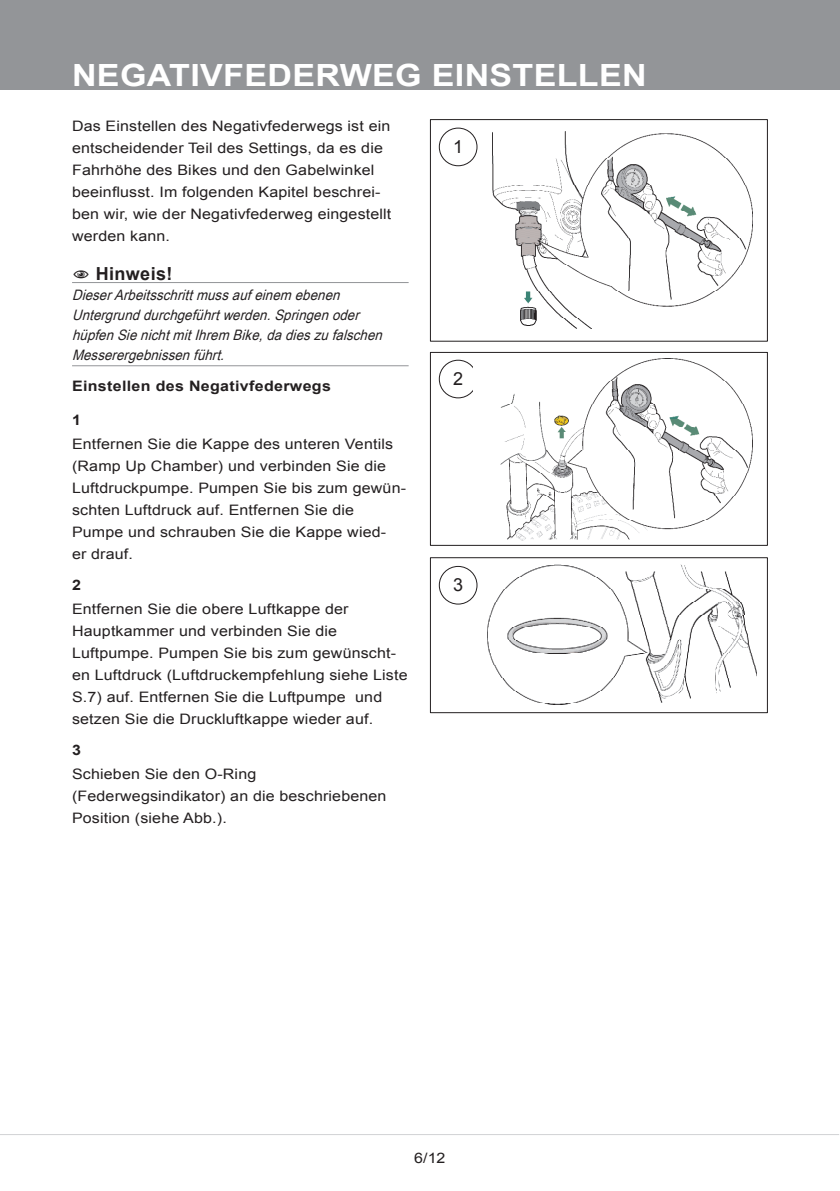
<style>
.page{position:relative;width:840px;height:1191px;background:#fff}
.page>*{position:absolute;margin:0;border:0;box-sizing:border-box;transform-origin:0 0}
.t1{font:700 30.6px "Arial";letter-spacing:.01em;color:#fff;scale:1.11 1}
.t2{font:700 18px "Arial";color:#231f20}
.t3{font:18px "Arial";color:#231f20}
.t4{font:14.4px/22px "Arial";letter-spacing:.01em;color:#231f20;scale:1.11 1}
.t5{font:italic 14.4px/20px "Arial Narrow";color:#231f20;scale:1.11 1}
.t6{font:700 14.4px "Arial";letter-spacing:.02em;color:#231f20;scale:1.11 1}
</style>
<div class="page">
<div style="left:0;top:0;width:839px;height:90px;background:#939598"></div>
<hr style="left:0;top:1134px;width:838px;height:1px;background:#d1d2d4">
<hr style="left:72px;top:282px;width:336px;height:1px;background:#939598">
<hr style="left:72px;top:365px;width:336px;height:1px;background:#939598">
<div style="left:429px;top:119px;width:338px;height:223px;border:1px solid #231f20"></div>
<div style="left:429px;top:352px;width:338px;height:194px;border:1px solid #231f20"></div>
<div style="left:429px;top:557px;width:338px;height:156px;border:1px solid #231f20"></div>
<div style="left:438px;top:128px;width:39px;height:38px;border:1px solid #231f20;border-radius:50%"></div>
<div style="left:438px;top:566px;width:39px;height:38px;border:1px solid #231f20;border-radius:50%"></div>
<div style="left:438px;top:360px;width:39px;height:38px;border:1px solid #231f20;border-radius:50%"></div>
<img style="left:492px;top:132px;width:260px;height:196px">
<img style="left:473px;top:358px;width:279px;height:182px">
<img style="left:487px;top:564px;width:269px;height:141px">
<h1 class="t1" style="left:72px;top:55px;width:519px">NEGATIVFEDERWEG EINSTELLEN</h1>
<p class="t4" style="left:72px;top:115px;width:289px">Das Einstellen des Negativfederwegs ist ein entscheidender Teil des Settings, da es die Fahrhöhe des Bikes und den Gabelwinkel beeinflusst. Im folgenden Kapitel beschrei&shy;ben wir, wie der Negativfederweg eingestellt werden kann.</p>
<p class="t2" style="left:109px;top:261px;width:39px">Hinweis!</p>
<p class="t5" style="left:72px;top:284px;width:285px">DieserArbeitsschrittmussaufeinem ebenen Untergrunddurchgeführtwerden.Springenoder hüpfenSienichtmitIhrem Bike,dadieszufalschen Messerergebnissenführt.</p>
<p class="t6" style="left:72px;top:376px;width:234px">Einstellen des Negativfederwegs</p>
<p class="t6" style="left:72px;top:410px;width:10px">1</p>
<p class="t4" style="left:72px;top:432px;width:302px">Entfernen Sie die Kappe des unteren Ventils (Ramp Up Chamber) und verbinden Sie die Luftdruckpumpe. Pumpen Sie bis zum gewün&shy;schten Luftdruck auf. Entfernen Sie die Pumpe und schrauben Sie die Kappe wied-<br>er drauf.</p>
<p class="t6" style="left:72px;top:575px;width:10px">2</p>
<p class="t4" style="left:72px;top:598px;width:303px">Entfernen Sie die obere Luftkappe der Hauptkammer und verbinden Sie die Luftpumpe. Pumpen Sie bis zum gewünscht&shy;en Luftdruck (Luftdruckempfehlung siehe Liste S.7) auf. Entfernen Sie die Luftpumpe und setzen Sie die Druckluftkappe wieder auf.</p>
<p class="t6" style="left:72px;top:740px;width:10px">3</p>
<p class="t4" style="left:72px;top:763px;width:284px">Schieben Sie den O-Ring (Federwegsindikator) an die beschriebenen<br>Position (siehe Abb.).</p>
<p class="t3" style="left:453px;top:135px;width:12px">1</p>
<p class="t3" style="left:453px;top:367px;width:12px">2</p>
<p class="t3" style="left:453px;top:573px;width:12px">3</p>
<p class="t4" style="left:414px;top:1147px;width:30px">6/12</p>
</div>
